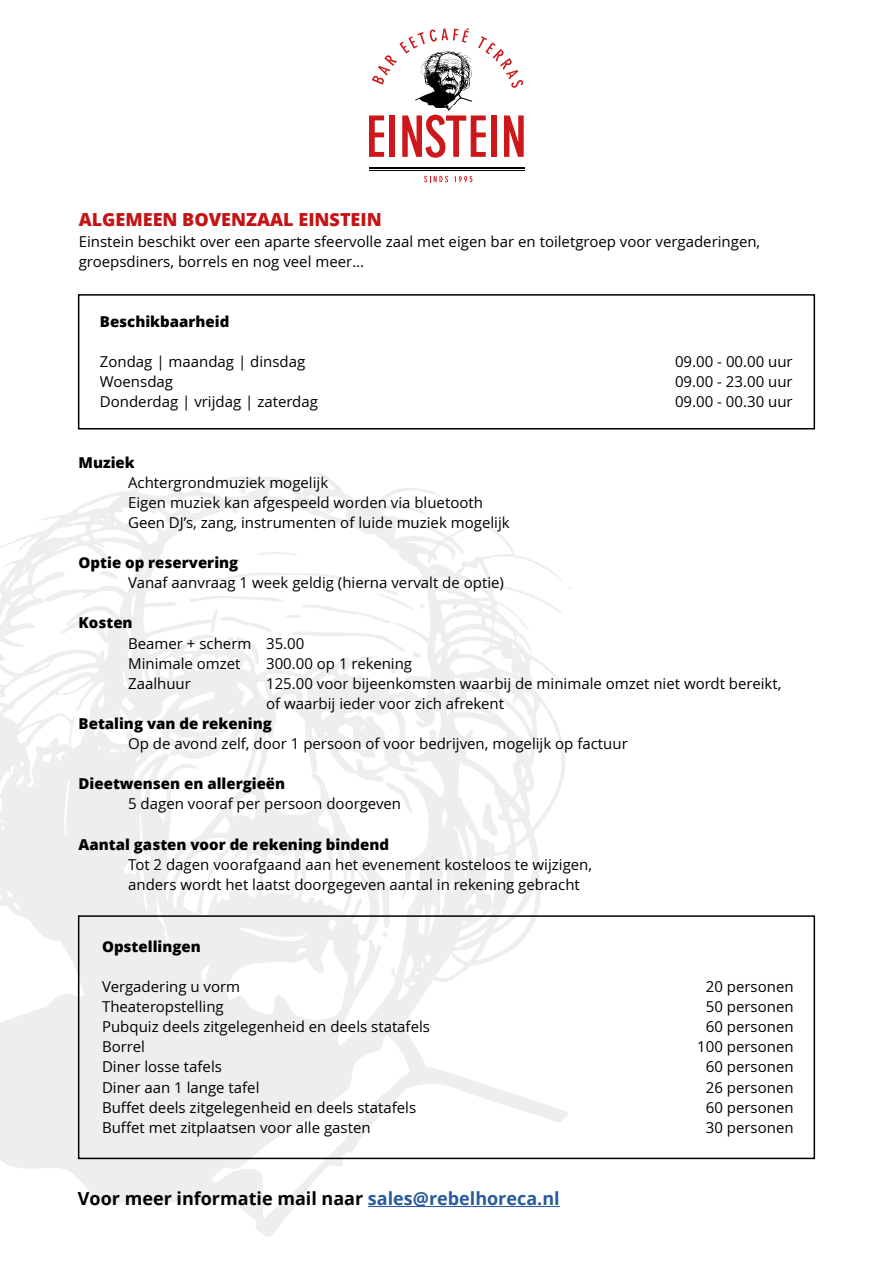
<style>
.page{position:relative;width:893px;height:1263px;background:#fff}
.page>*{position:absolute;margin:0;border:0;box-sizing:border-box;transform-origin:0 0}
.t1{font:700 18px "Open Sans";color:#000}
.t2{font:800 18px "Open Sans";color:#c51315}
.t3{font:15px/20.1px "Open Sans";color:#000}
.t4{font:800 15px "Open Sans";color:#000}
.s1{color:#275b9b}
</style>
<div class="page">
<svg style="left:424px;top:176px;width:24px;height:6px"></svg>
<svg style="left:454px;top:176px;width:18px;height:6px"></svg>
<hr style="left:369px;top:167px;width:155px;height:2px;background:#000">
<hr style="left:369px;top:170px;width:155px;height:1px;background:#000">
<svg style="left:369px;top:28px;width:155px;height:130px"></svg>
<svg style="left:0;top:473px;width:568px;height:764px"></svg>
<svg style="left:256px;top:552px;width:42px;height:4px"></svg>
<svg style="left:99px;top:570px;width:19px;height:9px"></svg>
<svg style="left:189px;top:568px;width:236px;height:107px"></svg>
<svg style="left:162px;top:762px;width:37px;height:22px"></svg>
<svg style="left:386px;top:782px;width:27px;height:31px"></svg>
<svg style="left:477px;top:803px;width:24px;height:34px"></svg>
<svg style="left:259px;top:873px;width:4px;height:13px"></svg>
<svg style="left:382px;top:932px;width:6px;height:5px"></svg>
<div style="left:78px;top:915px;width:737px;height:244px;border:2px solid #000"></div>
<div style="left:78px;top:294px;width:737px;height:135px;border:2px solid #000"></div>
<hr style="left:368px;top:1206px;width:192px;height:1px;background:#275b9b">
<p class="t2" style="left:79px;top:206px;width:305px">ALGEMEEN BOVENZAAL EINSTEIN</p>
<p class="t3" style="left:79px;top:231px;width:683px">Einstein beschikt over een aparte sfeervolle zaal met eigen bar en toiletgroep voor vergaderingen, groepsdiners, borrels en nog veel meer...</p>
<p class="t4" style="left:100px;top:310px;width:131px">Beschikbaarheid</p>
<p class="t3" style="left:100px;top:352px;width:207px">Zondag | maandag | dinsdag</p>
<p class="t3" style="left:675px;top:352px;width:119px">09.00 - 00.00 uur</p>
<p class="t3" style="left:100px;top:372px;width:75px">Woensdag</p>
<p class="t3" style="left:675px;top:372px;width:119px">09.00 - 23.00 uur</p>
<p class="t3" style="left:100px;top:392px;width:220px">Donderdag | vrijdag | zaterdag</p>
<p class="t3" style="left:675px;top:392px;width:119px">09.00 - 00.30 uur</p>
<p class="t4" style="left:79px;top:451px;width:58px">Muziek</p>
<p class="t3" style="left:128px;top:472px;width:383px">Achtergrondmuziek mogelijk<br>Eigen muziek kan afgespeeld worden via bluetooth<br>Geen DJ’s, zang, instrumenten of luide muziek mogelijk</p>
<p class="t4" style="left:79px;top:551px;width:161px">Optie op reservering</p>
<p class="t3" style="left:128px;top:573px;width:377px">Vanaf aanvraag 1 week geldig (hierna vervalt de optie)</p>
<p class="t4" style="left:79px;top:612px;width:56px">Kosten</p>
<p class="t3" style="left:128px;top:633px;width:178px">Beamer + scherm 35.00<br>Minimale omzet</p>
<p class="t3" style="left:266px;top:653px;width:148px">300.00 op 1 rekening</p>
<p class="t3" style="left:128px;top:673px;width:64px">Zaalhuur</p>
<p class="t3" style="left:266px;top:673px;width:517px">125.00 voor bijeenkomsten waarbij de minimale omzet niet wordt bereikt, of waarbij ieder voor zich afrekent</p>
<p class="t4" style="left:79px;top:712px;width:195px">Betaling van de rekening</p>
<p class="t3" style="left:128px;top:734px;width:501px">Op de avond zelf, door 1 persoon of voor bedrijven, mogelijk op factuur</p>
<p class="t4" style="left:79px;top:772px;width:208px">Dieetwensen en allergieën</p>
<p class="t3" style="left:128px;top:794px;width:275px">5 dagen vooraf per persoon doorgeven</p>
<p class="t4" style="left:79px;top:833px;width:312px">Aantal gasten voor de rekening bindend</p>
<p class="t3" style="left:128px;top:854px;width:466px">Tot 2 dagen voorafgaand aan het evenement kosteloos te wijzigen, anders wordt het laatst doorgegeven aantal in rekening gebracht</p>
<p class="t4" style="left:102px;top:935px;width:100px">Opstellingen</p>
<p class="t3" style="left:102px;top:977px;width:140px">Vergadering u vorm</p>
<p class="t3" style="left:706px;top:977px;width:89px">20 personen</p>
<p class="t3" style="left:102px;top:997px;width:123px">Theateropstelling</p>
<p class="t3" style="left:706px;top:997px;width:89px">50 personen</p>
<p class="t3" style="left:102px;top:1017px;width:330px">Pubquiz deels zitgelegenheid en deels statafels</p>
<p class="t3" style="left:706px;top:1017px;width:89px">60 personen</p>
<p class="t3" style="left:102px;top:1037px;width:44px">Borrel</p>
<p class="t3" style="left:697px;top:1037px;width:98px">100 personen</p>
<p class="t3" style="left:102px;top:1057px;width:121px">Diner losse tafels</p>
<p class="t3" style="left:706px;top:1057px;width:89px">60 personen</p>
<p class="t3" style="left:102px;top:1077px;width:159px">Diner aan 1 lange tafel</p>
<p class="t3" style="left:706px;top:1077px;width:89px">26 personen</p>
<p class="t3" style="left:102px;top:1097px;width:316px">Buffet deels zitgelegenheid en deels statafels</p>
<p class="t3" style="left:706px;top:1097px;width:89px">60 personen</p>
<p class="t3" style="left:102px;top:1117px;width:270px">Buffet met zitplaatsen voor alle gasten</p>
<p class="t3" style="left:706px;top:1117px;width:89px">30 personen</p>
<p class="t1" style="left:78px;top:1186px;width:483px">Voor meer informatie mail naar <span class="s1">sales@rebelhoreca.nl</span></p>
</div>
